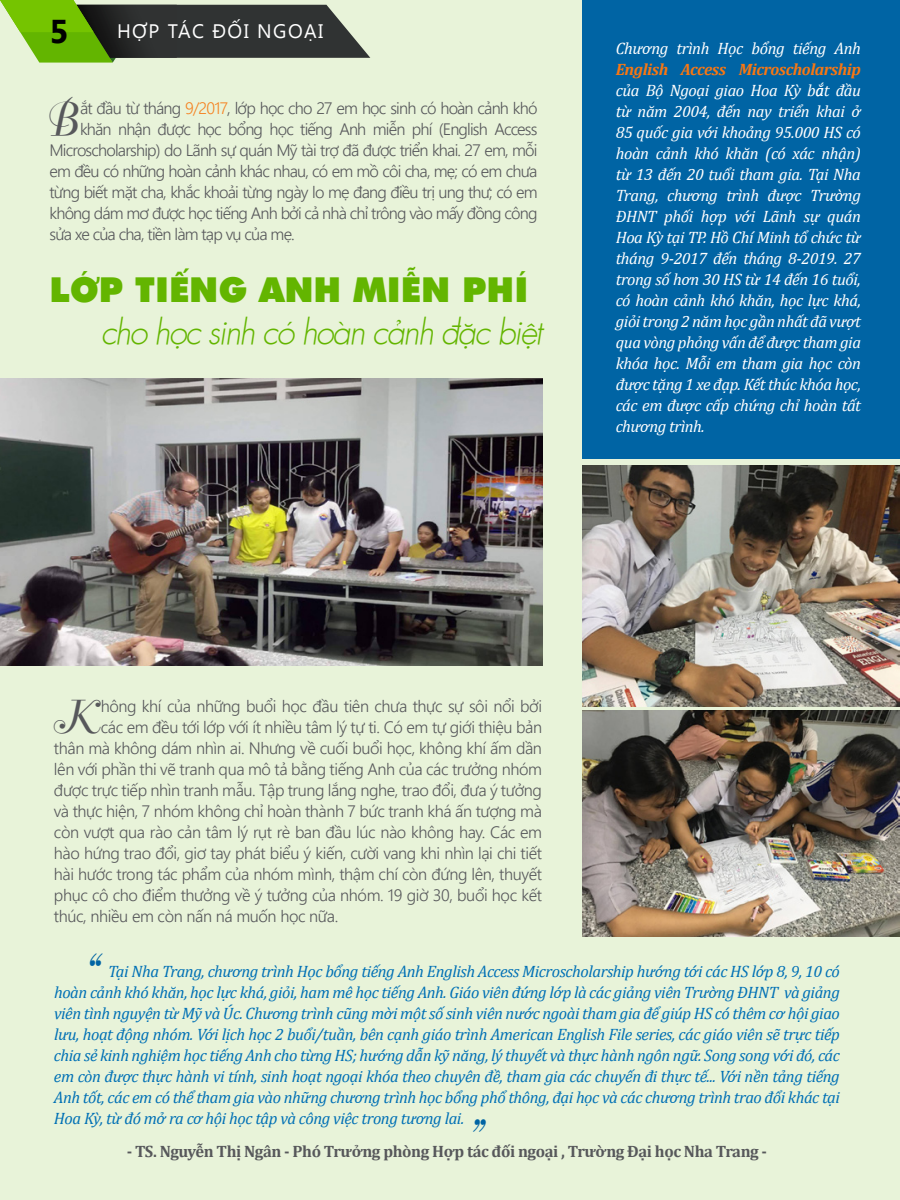
<style>
.page{position:relative;width:900px;height:1200px;background:#e8f3d9}
.page>*{position:absolute;margin:0;border:0;box-sizing:border-box;transform-origin:0 0}
.t1{font:46.2px "SFU Belle";color:#57585b}
.t2{font:45px "UTM French Vanilla";color:#0064a4}
.t3{font:34.5px "UTM Futura Extra";color:#63b500}
.t4{font:italic 300 33px "SFU Futura";letter-spacing:-.05em;color:#63b500}
.t5{font:700 33px "Segoe UI";color:#000}
.t6{font:19.5px "Segoe UI";letter-spacing:.075em;color:#fff}
.t7{font:italic 16.5px/21px "Cambria";letter-spacing:-.025em;color:#0070b5;text-align:justify}
.t8{font:300 16.5px "Segoe UI";letter-spacing:-.025em;color:#57585b}
.t9{font:italic 16.5px/21px "Cambria";letter-spacing:-.025em;color:#fff;text-align:justify}
.t10{font:300 16.5px "Segoe UI";letter-spacing:-.05em;color:#57585b}
.t11{font:700 16.5px "Cambria";letter-spacing:-.025em;color:#57585b}
.t12{font:italic 700 16.5px "Cambria";letter-spacing:-.025em;color:#f97712}
.s1{color:#f58221}
</style>
<div class="page">
<div style="left:582px;top:0;width:318px;height:459px;background:#0064a4"></div>
<svg style="left:0;top:0;width:370px;height:63px"></svg>
<img style="left:0;top:378px;width:542px;height:287px">
<img style="left:582px;top:465px;width:318px;height:241px">
<img style="left:582px;top:711px;width:318px;height:226px">
<h3 class="t5" style="left:50px;top:8px;width:20px">5</h3>
<p class="t6" style="left:117px;top:18px;width:208px">HỢP TÁC ĐỐI NGOẠI</p>
<h1 class="t1" style="left:42px;top:83px;width:35px">B</h1>
<p class="t10" style="left:80px;top:95px;width:459px">ắt đầu từ tháng <span class="s1">9/2017</span>, lớp học cho 27 em học sinh có hoàn cảnh khó</p>
<p class="t10" style="left:80px;top:116px;width:459px">khăn nhận được học bổng học tiếng Anh miễn phí (English Access</p>
<p class="t10" style="left:49px;top:137px;width:490px">Microscholarship) do Lãnh sự quán Mỹ tài trợ đã được triển khai. 27 em, mỗi</p>
<p class="t10" style="left:49px;top:158px;width:490px">em đều có những hoàn cảnh khác nhau, có em mồ côi cha, mẹ; có em chưa</p>
<p class="t10" style="left:49px;top:179px;width:490px">từng biết mặt cha, khắc khoải từng ngày lo mẹ đang điều trị ung thư; có em</p>
<p class="t10" style="left:49px;top:200px;width:490px">không dám mơ được học tiếng Anh bởi cả nhà chỉ trông vào mấy đồng công</p>
<p class="t10" style="left:49px;top:221px;width:247px">sửa xe của cha, tiền làm tạp vụ của mẹ.</p>
<h3 class="t3" style="left:50px;top:266px;width:480px">LỚP TIẾNG ANH MIỄN PHÍ</h3>
<h3 class="t4" style="left:101px;top:307px;width:443px">cho học sinh có hoàn cảnh đặc biệt</h3>
<p class="t9" style="left:616px;top:37px;width:247px">Chương trình Học bổng tiếng Anh</p>
<p class="t12" style="left:616px;top:58px;width:247px">English Access Microscholarship</p>
<p class="t9" style="left:616px;top:79px;width:247px">của Bộ Ngoại giao Hoa Kỳ bắt đầu từ năm 2004, đến nay triển khai ở 85 quốc gia với khoảng 95.000 HS có hoàn cảnh khó khăn (có xác nhận) từ 13 đến 20 tuổi tham gia. Tại Nha Trang, chương trình được Trường ĐHNT phối hợp với Lãnh sự quán Hoa Kỳ tại TP. Hồ Chí Minh tổ chức từ tháng 9-2017 đến tháng 8-2019. 27 trong số hơn 30 HS từ 14 đến 16 tuổi, có hoàn cảnh khó khăn, học lực khá, giỏi trong 2 năm học gần nhất đã vượt qua vòng phỏng vấn để được tham gia khóa học. Mỗi em tham gia học còn được tặng 1 xe đạp. Kết thúc khóa học, các em được cấp chứng chỉ hoàn tất chương trình.</p>
<h1 class="t1" style="left:50px;top:680px;width:48px">K</h1>
<p class="t8" style="left:101px;top:693px;width:443px">hông khí của những buổi học đầu tiên chưa thực sự sôi nổi bởi</p>
<p class="t8" style="left:101px;top:714px;width:443px">các em đều tới lớp với ít nhiều tâm lý tự ti. Có em tự giới thiệu bản</p>
<p class="t8" style="left:54px;top:735px;width:490px">thân mà không dám nhìn ai. Nhưng về cuối buổi học, không khí ấm dần</p>
<p class="t8" style="left:54px;top:756px;width:490px">lên với phần thi vẽ tranh qua mô tả bằng tiếng Anh của các trưởng nhóm</p>
<p class="t8" style="left:54px;top:777px;width:490px">được trực tiếp nhìn tranh mẫu. Tập trung lắng nghe, trao đổi, đưa ý tưởng</p>
<p class="t8" style="left:54px;top:798px;width:490px">và thực hiện, 7 nhóm không chỉ hoàn thành 7 bức tranh khá ấn tượng mà</p>
<p class="t8" style="left:54px;top:819px;width:490px">còn vượt qua rào cản tâm lý rụt rè ban đầu lúc nào không hay. Các em</p>
<p class="t8" style="left:54px;top:840px;width:490px">hào hứng trao đổi, giơ tay phát biểu ý kiến, cười vang khi nhìn lại chi tiết</p>
<p class="t8" style="left:54px;top:861px;width:490px">hài hước trong tác phẩm của nhóm mình, thậm chí còn đứng lên, thuyết</p>
<p class="t8" style="left:54px;top:882px;width:490px">phục cô cho điểm thưởng về ý tưởng của nhóm. 19 giờ 30, buổi học kết</p>
<p class="t8" style="left:54px;top:903px;width:286px">thúc, nhiều em còn nấn ná muốn học nữa.</p>
<p class="t7" style="left:54px;top:960px;width:788px;text-indent:54px">Tại Nha Trang, chương trình Học bổng tiếng Anh English Access Microscholarship hướng tới các HS lớp 8, 9, 10 có hoàn cảnh khó khăn, học lực khá, giỏi, ham mê học tiếng Anh. Giáo viên đứng lớp là các giảng viên Trường ĐHNT và giảng viên tình nguyện từ Mỹ và Úc. Chương trình cũng mời một số sinh viên nước ngoài tham gia để giúp HS có thêm cơ hội giao lưu, hoạt động nhóm. Với lịch học 2 buổi/tuần, bên cạnh giáo trình American English File series, các giáo viên sẽ trực tiếp chia sẻ kinh nghiệm học tiếng Anh cho từng HS; hướng dẫn kỹ năng, lý thuyết và thực hành ngôn ngữ. Song song với đó, các em còn được thực hành vi tính, sinh hoạt ngoại khóa theo chuyên đề, tham gia các chuyến đi thực tế... Với nền tảng tiếng Anh tốt, các em có thể tham gia vào những chương trình học bổng phổ thông, đại học và các chương trình trao đổi khác tại Hoa Kỳ, từ đó mở ra cơ hội học tập và công việc trong tương lai.</p>
<p class="t11" style="left:127px;top:1140px;width:642px">- TS. Nguyễn Thị Ngân - Phó Trưởng phòng Hợp tác đối ngoại , Trường Đại học Nha Trang -</p>
<h2 class="t2" style="left:83px;top:939px;width:14px">“</h2>
<h2 class="t2" style="left:470px;top:1105px;width:14px">”</h2>
</div>
